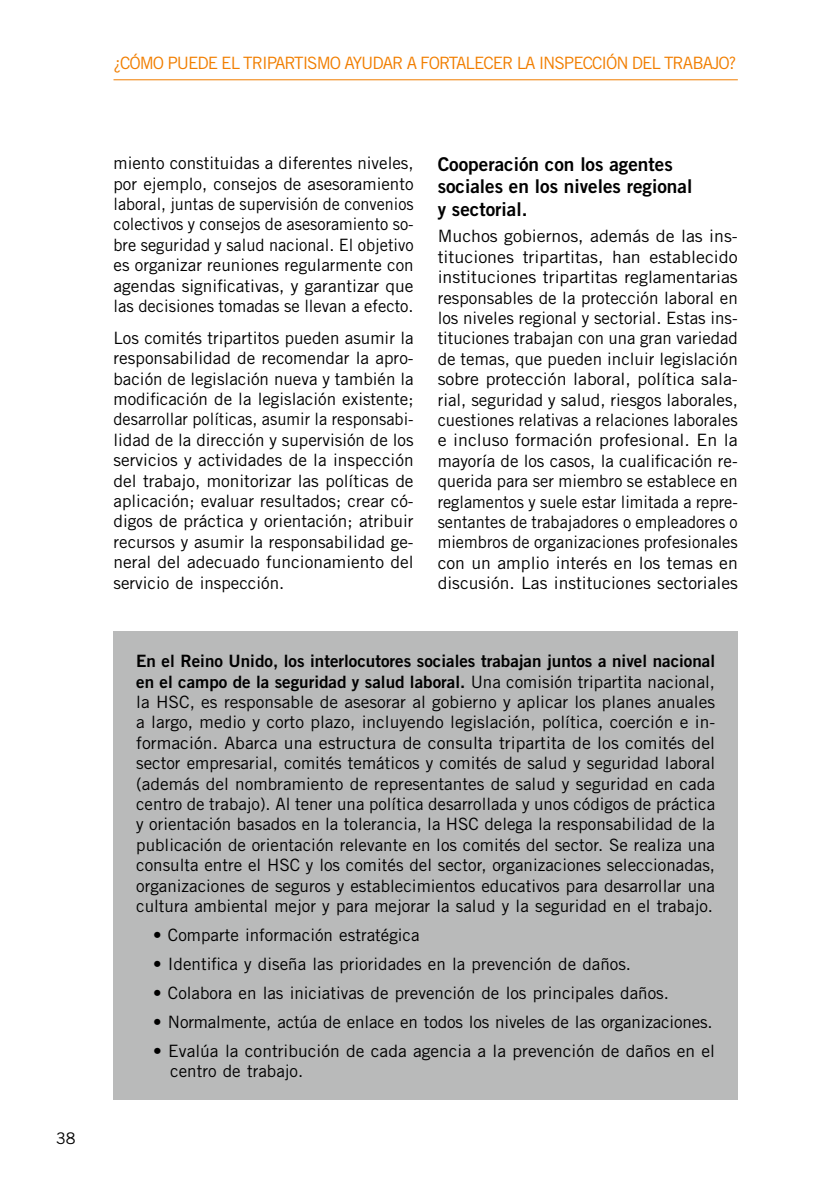
<style>
.page{position:relative;width:840px;height:1191px;background:#fff}
.page>*{position:absolute;margin:0;border:0;box-sizing:border-box;transform-origin:0 0}
.t1{font:19px/22.8px "Trade Gothic LT Std Bd 2";color:#000}
.t2{font:17px/20.4px "Trade Gothic LT Std";color:#000;text-align:justify}
.t3{font:17px/20.4px "Trade Gothic LT Std";color:#000;text-align:justify;scale:1.04 1}
.t4{font:17px/20.4px "Trade Gothic LT Std Bd 2";color:#000}
.t5{font:17px "Trade Gothic LT Std";letter-spacing:-.06em;color:#f17e00}
.t6{font:16px "Trade Gothic LT Std";color:#000}
.s1{font-family:"Trade Gothic LT Std"}
</style>
<div class="page">
<hr style="left:113px;top:79px;width:624px;height:1px;background:#f17e00">
<div style="left:113px;top:631px;width:624px;height:469px;background:#b9baba"></div>
<p class="t6" style="left:56px;top:1128px;width:21px">38</p>
<p class="t5" style="left:113px;top:53px;width:65px">¿Cómo puede</p>
<p class="t5" style="left:221px;top:53px;width:32px">el tripartismo</p>
<p class="t5" style="left:344px;top:53px;width:28px">ayudar</p>
<p class="t5" style="left:406px;top:53px;width:24px">a fortalecer</p>
<p class="t5" style="left:516px;top:53px;width:31px">la inspecci</p>
<p class="t5" style="left:605px;top:53px;width:69px">óndeL trabajo</p>
<p class="t5" style="left:728px;top:53px;width:9px">?</p>
<p class="t2" style="left:113px;top:153px;width:301px">miento constituidas a diferentes niveles, por ejemplo, consejos de asesoramiento laboral, juntas de supervisión de convenios colectivos y consejos de asesoramiento so&shy;bre seguridad y salud nacional. El objetivo es organizar reuniones regularmente con agendas significativas, y garantizar que las decisiones tomadas se llevan a efecto.</p>
<p class="t2" style="left:113px;top:327px;width:301px">Los comités tripartitos pueden asumir la responsabilidad de recomendar la apro&shy;bación de legislación nueva y también la modificación de la legislación existente; desarrollar políticas, asumir la responsabi&shy;lidad de la dirección y supervisión de los servicios y actividades de la inspección del trabajo, monitorizar las políticas de aplicación; evaluar resultados; crear có&shy;digos de práctica y orientación; atribuir recursos y asumir la responsabilidad ge&shy;neral del adecuado funcionamiento del servicio de inspección.</p>
<p class="t1" style="left:437px;top:152px;width:256px">Cooperación con los agentes sociales en los niveles regional y sectorial.</p>
<p class="t3" style="left:437px;top:226px;width:290px">Muchos gobiernos, además de las ins&shy;tituciones tripartitas, han establecido instituciones tripartitas reglamentarias responsables de la protección laboral en los niveles regional y sectorial. Estas ins&shy;tituciones trabajan con una gran variedad de temas, que pueden incluir legislación sobre protección laboral, política sala&shy;rial, seguridad y salud, riesgos laborales, cuestiones relativas a relaciones laborales e incluso formación profesional. En la mayoría de los casos, la cualificación re&shy;querida para ser miembro se establece en reglamentos y suele estar limitada a repre&shy;sentantes de trabajadores o empleadores o miembros de organizaciones profesionales con un amplio interés en los temas en discusión. Las instituciones sectoriales</p>
<p class="t4" style="left:136px;top:650px;width:580px">En el Reino Unido, los interlocutores sociales trabajan juntos a nivel nacional en el campo de la seguridad y salud laboral. <span class="s1">Una comisión tripartita nacional,</span></p>
<p class="t2" style="left:136px;top:691px;width:580px">la HSC, es responsable de asesorar al gobierno y aplicar los planes anuales a largo, medio y corto plazo, incluyendo legislación, política, coerción e in&shy;formación. Abarca una estructura de consulta tripartita de los comités del sector empresarial, comités temáticos y comités de salud y seguridad laboral (además del nombramiento de representantes de salud y seguridad en cada centro de trabajo). Al tener una política desarrollada y unos códigos de práctica y orientación basados en la tolerancia, la HSC delega la responsabilidad de la publicación de orientación relevante en los comités del sector. Se realiza una consulta entre el HSC y los comités del sector, organizaciones seleccionadas, organizaciones de seguros y establecimientos educativos para desarrollar una cultura ambiental mejor y para mejorar la salud y la seguridad en el trabajo.</p>
<p class="t2" style="left:153px;top:924px;width:268px">• Comparte información estratégica</p>
<p class="t2" style="left:153px;top:953px;width:479px">• Identifica y diseña las prioridades en la prevención de daños.</p>
<p class="t2" style="left:153px;top:982px;width:517px">• Colabora en las iniciativas de prevención de los principales daños.</p>
<p class="t2" style="left:153px;top:1011px;width:560px">• Normalmente, actúa de enlace en todos los niveles de las organizaciones.</p>
<p class="t2" style="left:170px;top:1040px;width:546px;text-indent:-17px">• Evalúa la contribución de cada agencia a la prevención de daños en el centro de trabajo.</p>
</div>
